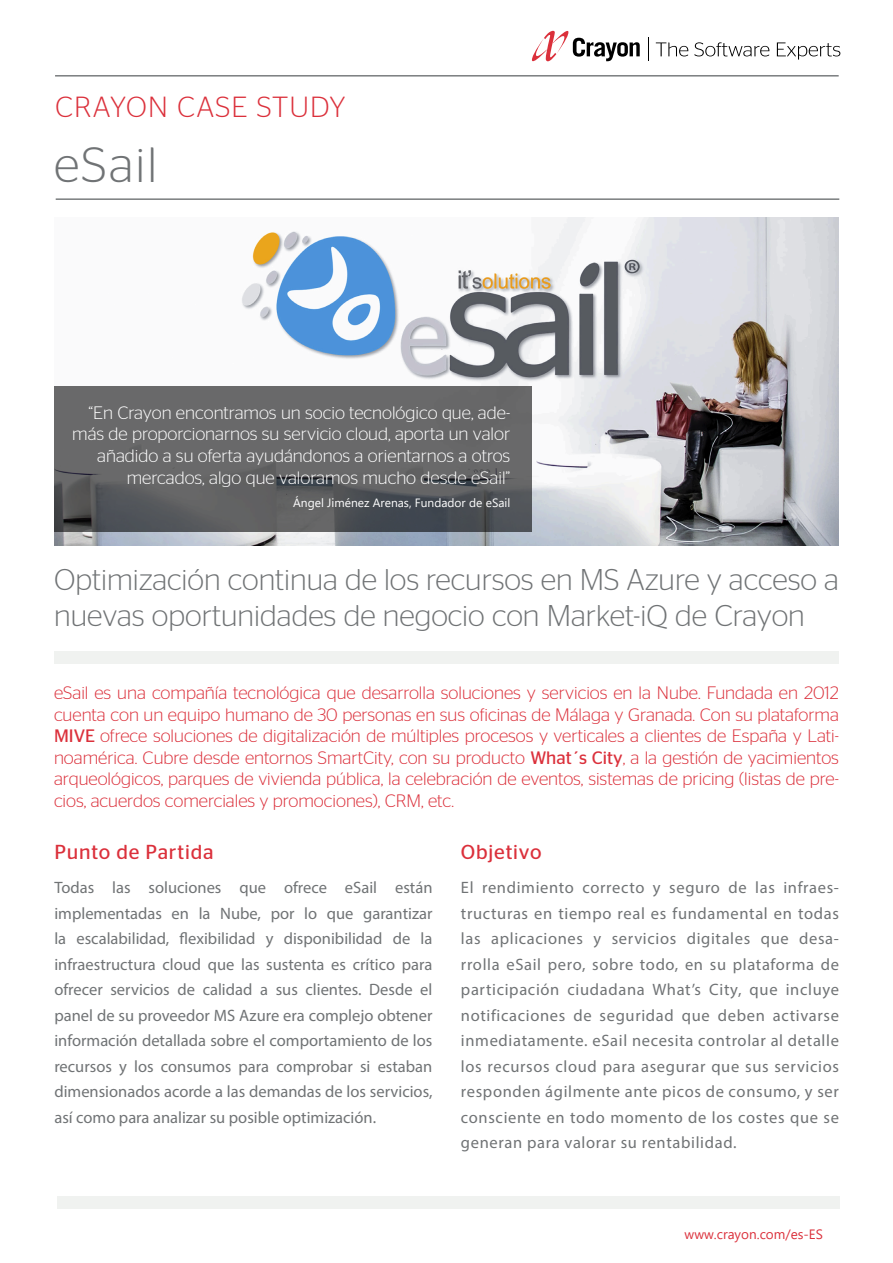
<style>
.page{position:relative;width:893px;height:1263px;background:#fff}
.page>*{position:absolute;margin:0;border:0;box-sizing:border-box;transform-origin:0 0}
.t1{font:300 49.5px "Stag Sans";letter-spacing:.04em;color:#707375}
.t2{font:300 30px/36px "Stag Sans";color:#707375}
.t3{font:300 29.1px "Stag Sans";letter-spacing:.04em;color:#db303b}
.t4{font:20.25px "Stag Sans";letter-spacing:.04em;color:#db303b}
.t5{font:300 18px/21.6px "Stag Sans";color:#db303b;text-align:justify}
.t6{font:300 18px/21.6px "Stag Sans";color:#fff;text-align:right}
.t7{font:16.5px/25.5px "Myriad Pro";letter-spacing:.025em;color:#707375;text-align:justify}
.t8{font:13.5px "Segoe UI";color:#db303b}
.t9{font:12px "Segoe UI";color:#fff}
.s1{font-weight:400}
</style>
<div class="page">
<hr style="left:56px;top:198px;width:783px;height:2px;background:#707375">
<hr style="left:55px;top:75px;width:784px;height:2px;background:#707375">
<svg style="left:532px;top:30px;width:108px;height:32px"></svg>
<svg style="left:656px;top:42px;width:32px;height:14px"></svg>
<svg style="left:694px;top:42px;width:75px;height:14px"></svg>
<svg style="left:777px;top:42px;width:63px;height:18px"></svg>
<svg style="left:648px;top:38px;width:1px;height:23px"></svg>
<img style="left:55px;top:218px;width:784px;height:327px">
<div style="left:54px;top:651px;width:785px;height:12px;background:#f0f2f0"></div>
<div style="left:58px;top:1196px;width:782px;height:13px;background:#f0f2f0"></div>
<svg style="left:55px;top:386px;width:477px;height:145px;background:#606163"></svg>
<p class="t3" style="left:55px;top:91px;width:292px">CRAYON CASE STUDY</p>
<p class="t1" style="left:54px;top:138px;width:104px">eSail</p>
<p class="t6" style="left:72px;top:401px;width:440px">“En Crayon encontramos un socio tecnológico que, ade&shy;más de proporcionarnos su servicio cloud, aporta un valor añadido a su oferta ayudándonos a orientarnos a otros mercados, algo que valoramos mucho desde eSail”</p>
<p class="t9" style="left:293px;top:491px;width:219px">Ángel Jiménez Arenas, Fundador de eSail</p>
<p class="t2" style="left:54px;top:561px;width:786px">Optimización continua de los recursos en MS Azure y acceso a nuevas oportunidades de negocio con Market-iQ de Crayon</p>
<p class="t5" style="left:54px;top:682px;width:786px">eSail es una compañía tecnológica que desarrolla soluciones y servicios en la Nube. Fundada en 2012 cuenta con un equipo humano de 30 personas en sus oficinas de Málaga y Granada. Con su plataforma <span class="s1">MIVE</span> ofrece soluciones de digitalización de múltiples procesos y verticales a clientes de España y Lati&shy;noamérica. Cubre desde entornos SmartCity, con su producto <span class="s1">What´s City</span>, a la gestión de yacimientos arqueológicos, parques de vivienda pública, la celebración de eventos, sistemas de pricing (listas de pre&shy;cios, acuerdos comerciales y promociones), CRM, etc.</p>
<p class="t4" style="left:54px;top:841px;width:161px">Punto de Partida</p>
<p class="t7" style="left:54px;top:875px;width:380px">Todas las soluciones que ofrece eSail están implementadas en la Nube, por lo que garantizar la escalabilidad, flexibilidad y disponibilidad de la infraestructura cloud que las sustenta es crítico para ofrecer servicios de calidad a sus clientes. Desde el panel de su proveedor MS Azure era complejo obtener información detallada sobre el comportamiento de los recursos y los consumos para comprobar si estaban dimensionados acorde a las demandas de los servicios, así como para analizar su posible optimización.</p>
<p class="t4" style="left:461px;top:841px;width:82px">Objetivo</p>
<p class="t7" style="left:461px;top:875px;width:380px">El rendimiento correcto y seguro de las infraes&shy;tructuras en tiempo real es fundamental en todas las aplicaciones y servicios digitales que desa&shy;rrolla eSail pero, sobre todo, en su plataforma de participación ciudadana What’s City, que incluye notificaciones de seguridad que deben activarse inmediatamente. eSail necesita controlar al detalle los recursos cloud para asegurar que sus servicios responden ágilmente ante picos de consumo, y ser consciente en todo momento de los costes que se generan para valorar su rentabilidad.</p>
<p class="t8" style="left:685px;top:1221px;width:140px">www.crayon.com/es-ES</p>
</div>
